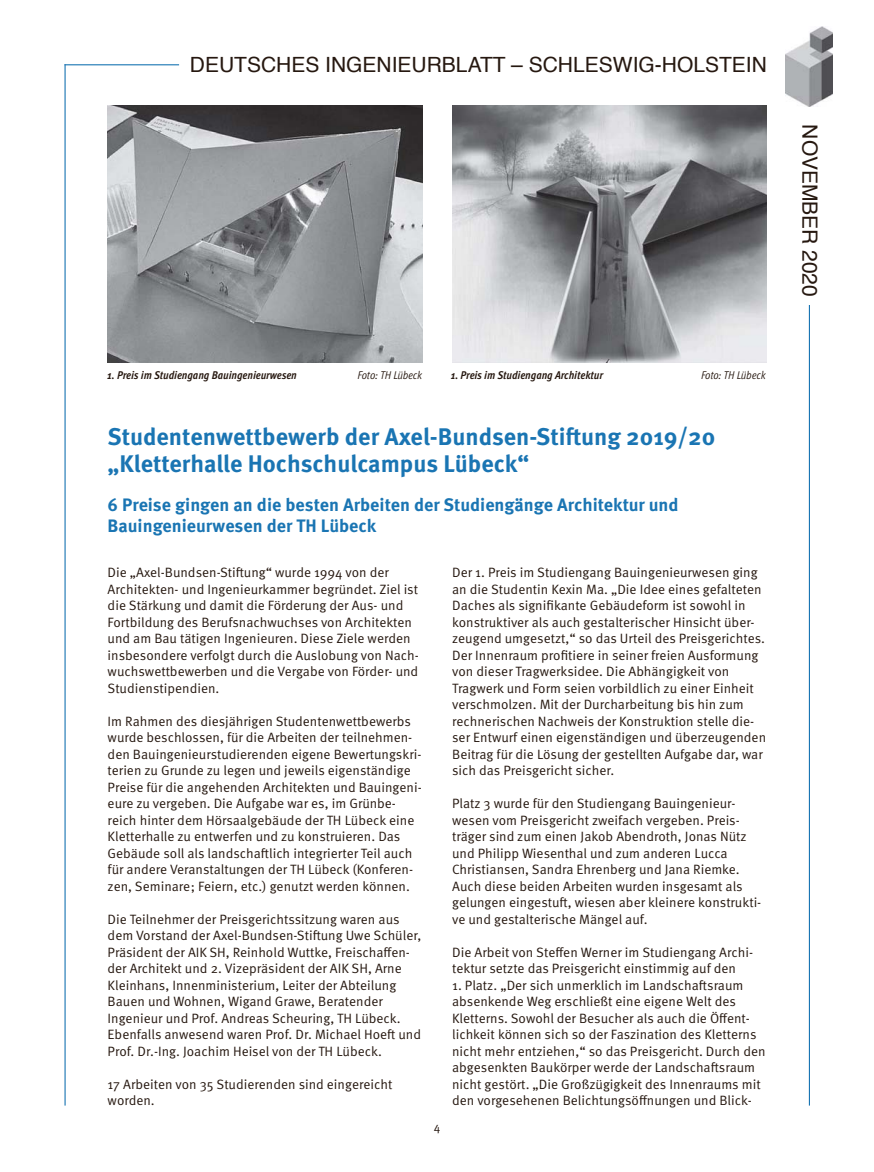
<style>
.page{position:relative;width:874px;height:1172px;background:#fff}
.page>*{position:absolute;margin:0;border:0;box-sizing:border-box;transform-origin:0 0}
.t1{font:700 24px/27px "Meta OT";color:#1a75b3}
.t2{font:21px "Helvetica";color:#261810}
.t3{font:700 18px/21px "Meta OT";color:#1a75b3}
.t4{font:13.5px/16.5px "Meta OT Norm";color:#261810}
.t5{font:12px "Meta OT Norm";color:#261810}
.t6{font:italic 700 condensed 11.25px "Meta OT";color:#261810}
.t7{font:11.25px "Meta OT Cond Norm Ita";color:#261810}
</style>
<div class="page">
<hr style="left:809px;top:223px;width:1px;height:882px;background:#1a75b3">
<hr style="left:64px;top:64px;width:2px;height:1041px;background:#1a75b3">
<hr style="left:64px;top:64px;width:115px;height:1px;background:#1a75b3">
<div style="left:799px;top:124px;width:23px;height:181px;background:#fff"></div>
<img style="left:785px;top:27px;width:47px;height:79px">
<img style="left:452px;top:106px;width:315px;height:257px">
<img style="left:107px;top:105px;width:315px;height:258px">
<h2 class="t2" style="left:190px;top:56px;width:578px">DEUTSCHES INGENIEURBLATT – SCHLESWIG-HOLSTEIN</h2>
<p class="t6" style="left:107px;top:371px;width:191px">1. Preis im Studiengang Bauingenieurwesen</p>
<p class="t7" style="left:358px;top:371px;width:66px">Foto: TH Lübeck</p>
<p class="t6" style="left:451px;top:371px;width:154px">1. Preis im Studiengang Architektur</p>
<p class="t7" style="left:701px;top:371px;width:66px">Foto: TH Lübeck</p>
<h1 class="t1" style="left:108px;top:426px;width:609px">Studentenwettbewerb der Axel-Bundsen-Stiftung 2019/20 „Kletterhalle Hochschulcampus Lübeck“</h1>
<h3 class="t3" style="left:108px;top:496px;width:572px">6 Preise gingen an die besten Arbeiten der Studiengänge Architektur und<br>Bauingenieurwesen der TH Lübeck</h3>
<p class="t4" style="left:108px;top:566px;width:313px">Die „Axel-Bundsen-Stiftung“ wurde 1994 von der Architekten- und Ingenieurkammer begründet. Ziel ist die Stärkung und damit die Förderung der Aus- und Fortbildung des Berufsnachwuchses von Architekten und am Bau tätigen Ingenieuren. Diese Ziele werden insbesondere verfolgt durch die Auslobung von Nach&shy;wuchswettbewerben und die Vergabe von Förder- und Studienstipendien.</p>
<p class="t4" style="left:108px;top:714px;width:316px">Im Rahmen des diesjährigen Studentenwettbewerbs wurde beschlossen, für die Arbeiten der teilnehmen&shy;den Bauingenieurstudierenden eigene Bewertungskri&shy;terien zu Grunde zu legen und jeweils eigenständige Preise für die angehenden Architekten und Bauingeni&shy;eure zu vergeben. Die Aufgabe war es, im Grünbe&shy;reich hinter dem Hörsaalgebäude der TH Lübeck eine Kletterhalle zu entwerfen und zu konstruieren. Das Gebäude soll als landschaftlich integrierter Teil auch für andere Veranstaltungen der TH Lübeck (Konferen&shy;zen, Seminare ; Feiern, etc.) genutzt werden können.</p>
<p class="t4" style="left:108px;top:912px;width:315px">Die Teilnehmer der Preisgerichtssitzung waren aus dem Vorstand der Axel-Bundsen-Stiftung Uwe Schüler, Präsident der AIK SH, Reinhold Wuttke, Freischaffen&shy;der Architekt und 2. Vizepräsident der AIK SH, Arne Kleinhans, Innenministerium, Leiter der Abteilung Bauen und Wohnen, Wigand Grawe, Beratender Ingenieur und Prof. Andreas Scheuring, TH Lübeck.<br>Ebenfalls anwesend waren Prof. Dr. Michael Hoeft und Prof. Dr.-Ing. Joachim Heisel von der TH Lübeck.</p>
<p class="t4" style="left:108px;top:1077px;width:286px">17 Arbeiten von 35 Studierenden sind eingereicht worden.</p>
<p class="t5" style="left:434px;top:1122px;width:8px">4</p>
<p class="t4" style="left:452px;top:566px;width:315px">Der 1. Preis im Studiengang Bauingenieurwesen ging an die Studentin Kexin Ma. „Die Idee eines gefalteten Daches als signifikante Gebäudeform ist sowohl in konstruktiver als auch gestalterischer Hinsicht über&shy;zeugend umgesetzt,“ so das Urteil des Preisgerichtes.<br>Der Innenraum profitiere in seiner freien Ausformung von dieser Tragwerksidee. Die Abhängigkeit von Tragwerk und Form seien vorbildlich zu einer Einheit verschmolzen. Mit der Durcharbeitung bis hin zum rechnerischen Nachweis der Konstruktion stelle die&shy;ser Entwurf einen eigenständigen und überzeugenden Beitrag für die Lösung der gestellten Aufgabe dar, war sich das Preisgericht sicher.</p>
<p class="t4" style="left:452px;top:796px;width:311px">Platz 3 wurde für den Studiengang Bauingenieur&shy;wesen vom Preisgericht zweifach vergeben. Preis&shy;träger sind zum einen Jakob Abendroth, Jonas Nütz und Philipp Wiesenthal und zum anderen Lucca<br>Chris tiansen, Sandra Ehrenberg und Jana Riemke.<br>Auch diese beiden Arbeiten wurden insgesamt als gelungen eingestuft, wiesen aber kleinere konstrukti&shy;ve und gestalterische Mängel auf.</p>
<p class="t4" style="left:452px;top:945px;width:302px">Die Arbeit von Steffen Werner im Studiengang Archi&shy;tektur setzte das Preisgericht einstimmig auf den</p>
<p class="t4" style="left:452px;top:978px;width:315px">1. Platz. „Der sich unmerklich im Landschaftsraum absenkende Weg erschließt eine eigene Welt des Kletterns. Sowohl der Besucher als auch die Öffent&shy;lichkeit können sich so der Faszination des Kletterns nicht mehr entziehen,“ so das Preisgericht. Durch den abgesenkten Baukörper werde der Landschaftsraum nicht gestört. „Die Großzügigkeit des Innenraums mit den vorgesehenen Belichtungsöffnungen und Blick-</p>
<h2 class="t2" style="left:819px;top:124px;width:174px;rotate:90deg">NOVEMBER 2020</h2>
</div>
